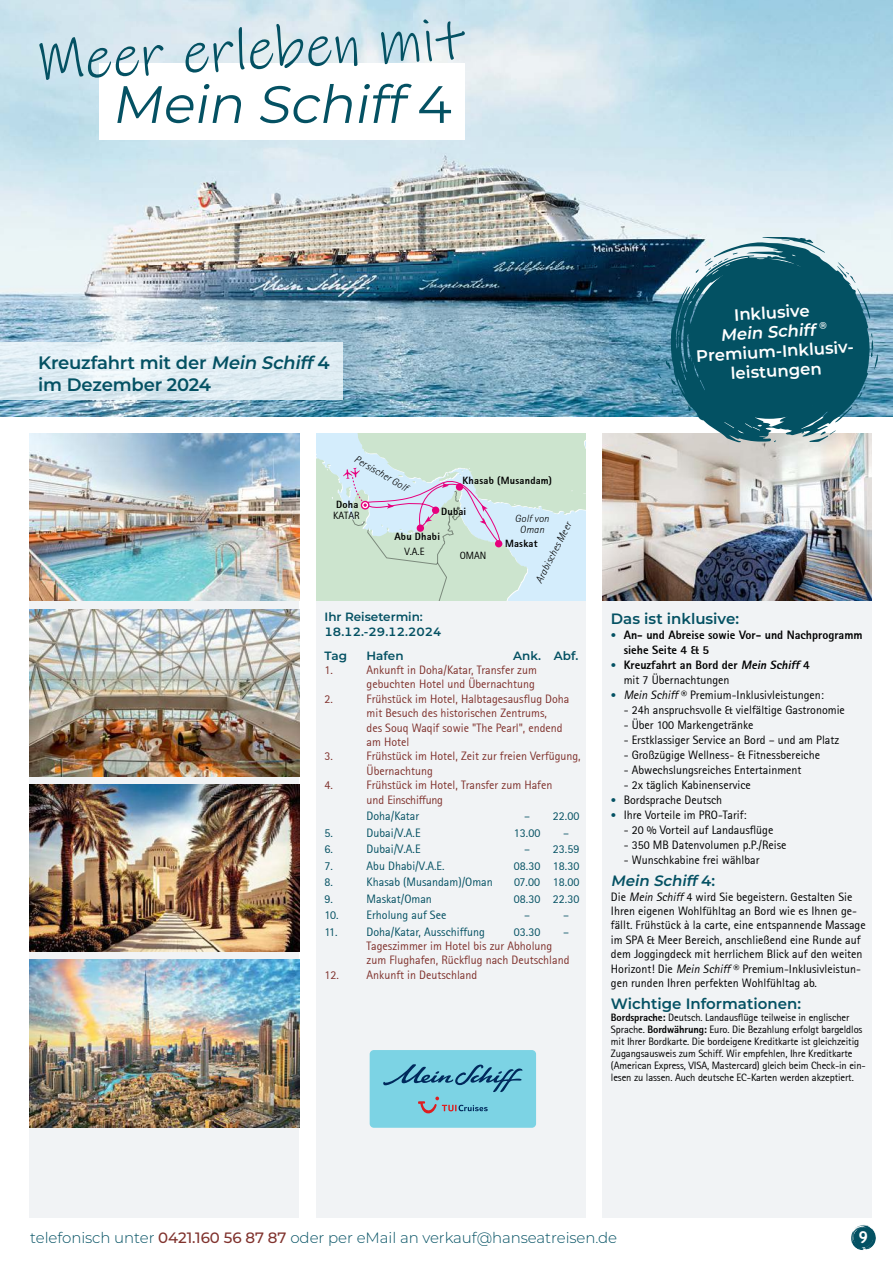
<style>
.page{position:relative;width:893px;height:1263px;background:#fff}
.page>*{position:absolute;margin:0;border:0;box-sizing:border-box;transform-origin:0 0}
.t1{font:60px "Ink Free";color:#045163}
.t2{font:italic 52.5px "Montserrat";color:#045163}
.t3{font:600 18px/22.5px "Montserrat";letter-spacing:-.01em;color:#045163}
.t4{font:600 16.5px/19.5px "Montserrat";color:#fff;text-align:center}
.t5{font:700 16.5px "Trebuchet MS";color:#fff}
.t6{font:300 15px "Montserrat";letter-spacing:-.005em;color:#045163}
.t7{font:600 15px "Montserrat";color:#045163}
.t8{font:italic 600 15px "Montserrat";color:#045163}
.t9{font:12px/14.4px "Rotis Sans Serif";color:#000}
.t10{font:12px/14.4px "Rotis Sans Serif";color:#80322d}
.t11{font:12px "Rotis Sans Serif";color:#045163}
.t12{font:800 12px/15px "Rotis Sans Serif";color:#000}
.t13{font:600 12px/15px "Montserrat";color:#045163}
.t14{font:10.5px/12px "Rotis Sans Serif";letter-spacing:-.01em;color:#000}
.t15{font:800 10.35px "Rotis Sans Serif";letter-spacing:.02em;color:#000}
.t16{font:italic 300 10.35px/10.4px "Rotis Sans Serif";letter-spacing:.02em;color:#000;text-align:center}
.t17{font:10.35px "Rotis Sans Serif";color:#000}
.s1{font-style:normal}
.s2{font-style:italic}
.s3{font-weight:400;font-size:10.8px;color:#045163}
.s4{font-weight:400}
.s5{font-size:10.8px;color:#045163}
.s6{font-weight:800}
.s7{font-weight:500;color:#80322d}
</style>
<div class="page">
<svg style="left:851px;top:1225px;width:25px;height:25px"></svg>
<div style="left:853px;top:1227px;width:20px;height:20px;background:#035163;border-radius:50%"></div>
<div style="left:30px;top:434px;width:269px;height:784px;background:#f1f3f5"></div>
<img style="left:0;top:0;width:893px;height:417px">
<div style="left:602px;top:434px;width:270px;height:784px;background:#f1f3f5"></div>
<div style="left:316px;top:434px;width:269px;height:784px;background:#f1f3f5"></div>
<svg style="left:0;top:343px;width:342px;height:57px;background:#e0edf3"></svg>
<svg style="left:316px;top:434px;width:269px;height:167px;background:#cfe3dc"></svg>
<img style="left:602px;top:434px;width:269px;height:167px">
<img style="left:30px;top:609px;width:269px;height:167px">
<img style="left:30px;top:959px;width:269px;height:168px">
<img style="left:30px;top:434px;width:269px;height:167px">
<img style="left:30px;top:784px;width:269px;height:167px">
<div style="left:370px;top:1050px;width:166px;height:78px;background:#7cd3e4;border-radius:4px"></div>
<svg style="left:383px;top:1064px;width:140px;height:50px"></svg>
<svg style="left:658px;top:237px;width:220px;height:205px;background:#6896a4"></svg>
<div style="left:690px;top:260px;width:159px;height:159px;background:#035163;border-radius:50%"></div>
<div style="left:99px;top:64px;width:366px;height:76px;background:#fff"></div>
<h1 class="t1" style="left:34px;top:22px;width:431px;rotate:-3deg">Meer erleben mit</h1>
<h2 class="t2" style="left:111px;top:68px;width:342px">Mein Schiff<span class="s1">4</span></h2>
<h3 class="t3" style="left:38px;top:350px;width:293px">Kreuzfahrt mit der <span class="s2">Mein Schiff</span>4 im Dezember 2024</h3>
<p class="t16" style="left:358px;top:453px;width:62px;rotate:31deg">Persischer Golf</p>
<p class="t15" style="left:462px;top:474px;width:91px">Khasab (Musandam)</p>
<p class="t16" style="left:515px;top:514px;width:36px">Golf von<br>Oman</p>
<p class="t15" style="left:336px;top:498px;width:24px">Doha</p>
<p class="t17" style="left:333px;top:509px;width:28px">KATAR</p>
<p class="t15" style="left:441px;top:504px;width:27px">Dubai</p>
<p class="t16" style="left:534px;top:580px;width:68px;rotate:-63deg">Arabisches Meer</p>
<p class="t15" style="left:394px;top:530px;width:47px">Abu Dhabi</p>
<p class="t17" style="left:404px;top:545px;width:22px">V.A.E</p>
<p class="t15" style="left:505px;top:537px;width:34px">Maskat</p>
<p class="t17" style="left:460px;top:549px;width:28px">OMAN</p>
<p class="t13" style="left:325px;top:609px;width:119px">Ihr Reisetermin:<br>18.12.-29.12.2024</p>
<p class="t13" style="left:325px;top:647px;width:24px">Tag</p>
<p class="t13" style="left:367px;top:647px;width:39px">Hafen</p>
<p class="t13" style="left:513px;top:647px;width:67px">Ank. Abf.</p>
<p class="t10" style="left:325px;top:662px;width:10px">1.</p>
<p class="t10" style="left:367px;top:662px;width:172px">Ankunft in Doha/Katar, Transfer zum gebuchten Hotel und Übernachtung</p>
<p class="t10" style="left:325px;top:691px;width:10px">2.</p>
<p class="t10" style="left:367px;top:691px;width:204px">Frühstück im Hotel, Halbtagesausflug Doha mit Besuch des historischen Zentrums,<br>des Souq Waqif sowie "The Pearl", endend am Hotel</p>
<p class="t10" style="left:325px;top:749px;width:10px">3.</p>
<p class="t10" style="left:367px;top:749px;width:216px">Frühstück im Hotel, Zeit zur freien Verfügung,<br>Übernachtung</p>
<p class="t10" style="left:325px;top:778px;width:10px">4.</p>
<p class="t10" style="left:367px;top:778px;width:187px">Frühstück im Hotel, Transfer zum Hafen und Einschiffung</p>
<p class="t11" style="left:367px;top:809px;width:54px">Doha/Katar</p>
<p class="t11" style="left:524px;top:809px;width:57px">– 22.00</p>
<p class="t11" style="left:325px;top:825px;width:10px">5.</p>
<p class="t11" style="left:367px;top:825px;width:56px">Dubai/V.A.E</p>
<p class="t11" style="left:514px;top:825px;width:28px">13.00</p>
<p class="t11" style="left:563px;top:825px;width:7px">–</p>
<p class="t11" style="left:325px;top:842px;width:10px">6.</p>
<p class="t11" style="left:367px;top:842px;width:56px">Dubai/V.A.E</p>
<p class="t11" style="left:524px;top:842px;width:57px">– 23.59</p>
<p class="t11" style="left:325px;top:858px;width:10px">7.</p>
<p class="t11" style="left:367px;top:858px;width:80px">Abu Dhabi/V.A.E.</p>
<p class="t11" style="left:514px;top:858px;width:67px">08.30 18.30</p>
<p class="t11" style="left:325px;top:875px;width:10px">8.</p>
<p class="t11" style="left:367px;top:875px;width:128px">Khasab (Musandam)/Oman</p>
<p class="t11" style="left:514px;top:875px;width:67px">07.00 18.00</p>
<p class="t11" style="left:325px;top:891px;width:10px">9.</p>
<p class="t11" style="left:367px;top:891px;width:67px">Maskat/Oman</p>
<p class="t11" style="left:514px;top:891px;width:67px">08.30 22.30</p>
<p class="t11" style="left:325px;top:908px;width:123px">10. Erholung auf See</p>
<p class="t11" style="left:524px;top:908px;width:7px">–</p>
<p class="t11" style="left:563px;top:908px;width:7px">–</p>
<p class="t11" style="left:325px;top:924px;width:15px">11.</p>
<p class="t11" style="left:367px;top:924px;width:120px">Doha/Katar, Ausschiffung</p>
<p class="t11" style="left:514px;top:924px;width:28px">03.30</p>
<p class="t11" style="left:563px;top:924px;width:7px">–</p>
<p class="t10" style="left:367px;top:938px;width:204px">Tageszimmer im Hotel bis zur Abholung zum Flughafen, Rückflug nach Deutschland</p>
<p class="t10" style="left:325px;top:967px;width:154px">12. Ankunft in Deutschland</p>
<h3 class="t4" style="left:694px;top:306px;width:161px;rotate:-3deg">Inklusive<br><span class="s2">Mein Schiff</span> <sup>®<br></sup>Premium-Inklusiv&shy;leistungen</h3>
<p class="t7" style="left:611px;top:608px;width:130px">Das ist inklusive:</p>
<p class="t12" style="left:624px;top:627px;width:240px;text-indent:-13px"><span class="s3">•</span> An- und Abreise sowie Vor- und Nachprogramm siehe Seite 4 &amp; 5</p>
<p class="t12" style="left:624px;top:657px;width:188px;text-indent:-13px"><span class="s3">•</span> Kreuzfahrt an Bord der <span class="s2">Mein Schiff</span> 4 <span class="s4">mit 7 Übernachtungen</span></p>
<p class="t9" style="left:611px;top:687px;width:214px"><span class="s5">•</span> <span class="s2">Mein Schiff</span>® Premium-Inklusivleistungen:</p>
<p class="t9" style="left:624px;top:702px;width:223px">- 24h anspruchsvolle &amp; vielfältige Gastronomie</p>
<p class="t9" style="left:624px;top:717px;width:131px">- Über 100 Markengetränke</p>
<p class="t9" style="left:624px;top:732px;width:217px">- Erstklassiger Service an Bord – und am Platz</p>
<p class="t9" style="left:624px;top:747px;width:198px">- Großzügige Wellness- &amp; Fitnessbereiche</p>
<p class="t9" style="left:624px;top:762px;width:179px">- Abwechslungsreiches Entertainment</p>
<p class="t9" style="left:624px;top:777px;width:129px">- 2x täglich Kabinenservice</p>
<p class="t9" style="left:611px;top:792px;width:113px"><span class="s5">•</span> Bordsprache Deutsch</p>
<p class="t9" style="left:611px;top:807px;width:137px"><span class="s5">•</span> Ihre Vorteile im PRO-Tarif:</p>
<p class="t9" style="left:624px;top:822px;width:151px">- 20 % Vorteil auf Landausflüge</p>
<p class="t9" style="left:624px;top:837px;width:164px">- 350 MB Datenvolumen p.P./Reise</p>
<p class="t9" style="left:624px;top:852px;width:137px">- Wunschkabine frei wählbar</p>
<p class="t8" style="left:611px;top:870px;width:106px">Mein Schiff<span class="s1">4 :</span></p>
<p class="t9" style="left:611px;top:889px;width:256px">Die <span class="s2">Mein Schiff</span>4 wird Sie begeistern. Gestalten Sie Ihren eigenen Wohlfühltag an Bord wie es Ihnen ge&shy;fällt. Frühstück à la carte, eine entspannende Massage im SPA &amp; Meer Bereich, anschließend eine Runde auf dem Joggingdeck mit herrlichem Blick auf den weiten Horizont! Die <span class="s2">Mein Schiff</span>® Premium-Inklusivleistun&shy;gen runden Ihren perfekten Wohlfühltag ab.</p>
<p class="t7" style="left:611px;top:993px;width:192px">Wichtige Informationen:</p>
<p class="t14" style="left:611px;top:1012px;width:256px"><span class="s6">Bordsprache:</span> Deutsch. Landausflüge teilweise in englischer Sprache. <span class="s6">Bordwährung:</span> Euro. Die Bezahlung erfolgt bargeldlos mit Ihrer Bordkarte. Die bordeigene Kreditkarte ist gleichzeitig Zugangsausweis zum Schiff. Wir empfehlen, Ihre Kreditkarte (American Express, VISA, Mastercard) gleich beim Check-in ein&shy;lesen zu lassen. Auch deutsche EC-Karten werden akzeptiert.</p>
<p class="t6" style="left:30px;top:1227px;width:588px">telefonisch unter <span class="s7">0421.160 56 87 87</span> oder per eMail an verkauf@hanseatreisen.de</p>
<h3 class="t5" style="left:858px;top:1227px;width:11px">9</h3>
</div>
